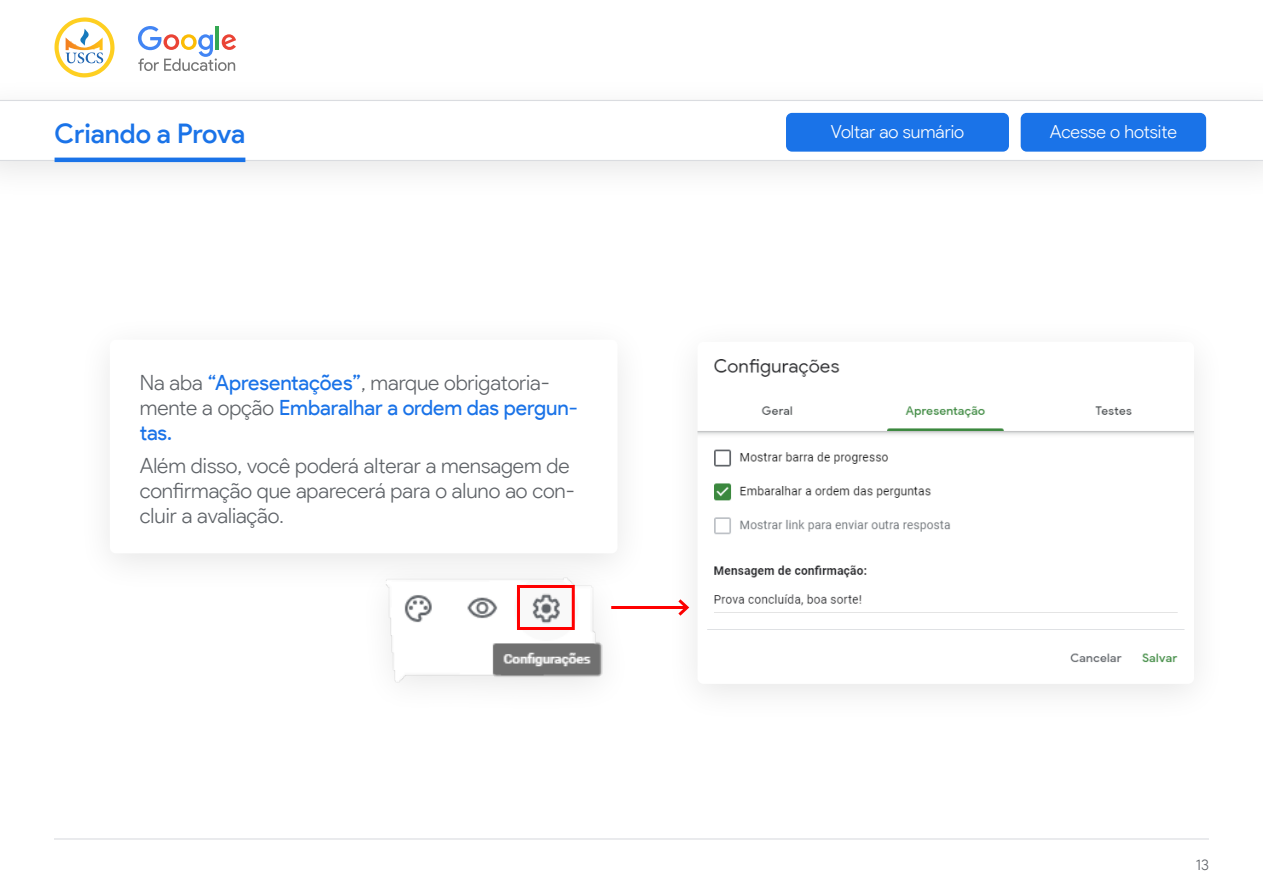
<style>
.page{position:relative;width:1263px;height:893px;background:#fff}
.page>*{position:absolute;margin:0;border:0;box-sizing:border-box;transform-origin:0 0}
.t1{font:500 27px "Product Sans";letter-spacing:-.005em;color:#1a73e8}
.t2{font:300 21px/25.2px "Product Sans";color:#5f6368}
.t3{font:21px/25.2px "Product Sans";letter-spacing:-.005em;color:#1a73e8}
.t4{font:300 18px "Product Sans";letter-spacing:-.005em;color:#fff}
.t5{font:300 15px "Product Sans";color:#5f6368}
.s1{font-weight:300;color:#5f6368}
</style>
<div class="page">
<svg style="left:138px;top:26px;width:98px;height:45px"></svg>
<svg style="left:54px;top:17px;width:61px;height:57px"></svg>
<svg style="left:0;top:100px;width:1263px;height:61px"></svg>
<hr style="left:54px;top:838px;width:1155px;height:1px;background:#dadce0">
<div style="left:786px;top:113px;width:223px;height:39px;background:#1a73e8;border-radius:6px"></div>
<div style="left:1021px;top:113px;width:185px;height:39px;background:#1a73e8;border-radius:6px"></div>
<hr style="left:55px;top:158px;width:190px;height:4px;background:#1a73e8">
<img style="left:386px;top:577px;width:217px;height:109px">
<div style="left:517px;top:585px;width:58px;height:45px;border:3px solid #f00"></div>
<hr style="left:611px;top:606px;width:76px;height:3px;background:#f00">
<div style="left:664px;top:316px;width:563px;height:409px;background:#fefefe"></div>
<svg style="left:697px;top:359px;width:497px;height:303px"></svg>
<p class="t1" style="left:55px;top:117px;width:192px">Criando a Prova</p>
<p class="t4" style="left:831px;top:120px;width:135px">Voltar ao sumário</p>
<p class="t4" style="left:1050px;top:120px;width:128px">Acesse o hotsite</p>
<p class="t3" style="left:140px;top:370px;width:440px"><span class="s1">Na aba</span> “Apresentações”<span class="s1">, marque obrigatoria&shy;mente a opção</span> Embaralhar a ordem das pergun&shy;tas.</p>
<p class="t2" style="left:140px;top:453px;width:436px">Além disso, você poderá alterar a mensagem de confirmação que aparecerá para o aluno ao con&shy;cluir a avaliação.</p>
<p class="t5" style="left:1196px;top:856px;width:15px">13</p>
</div>
